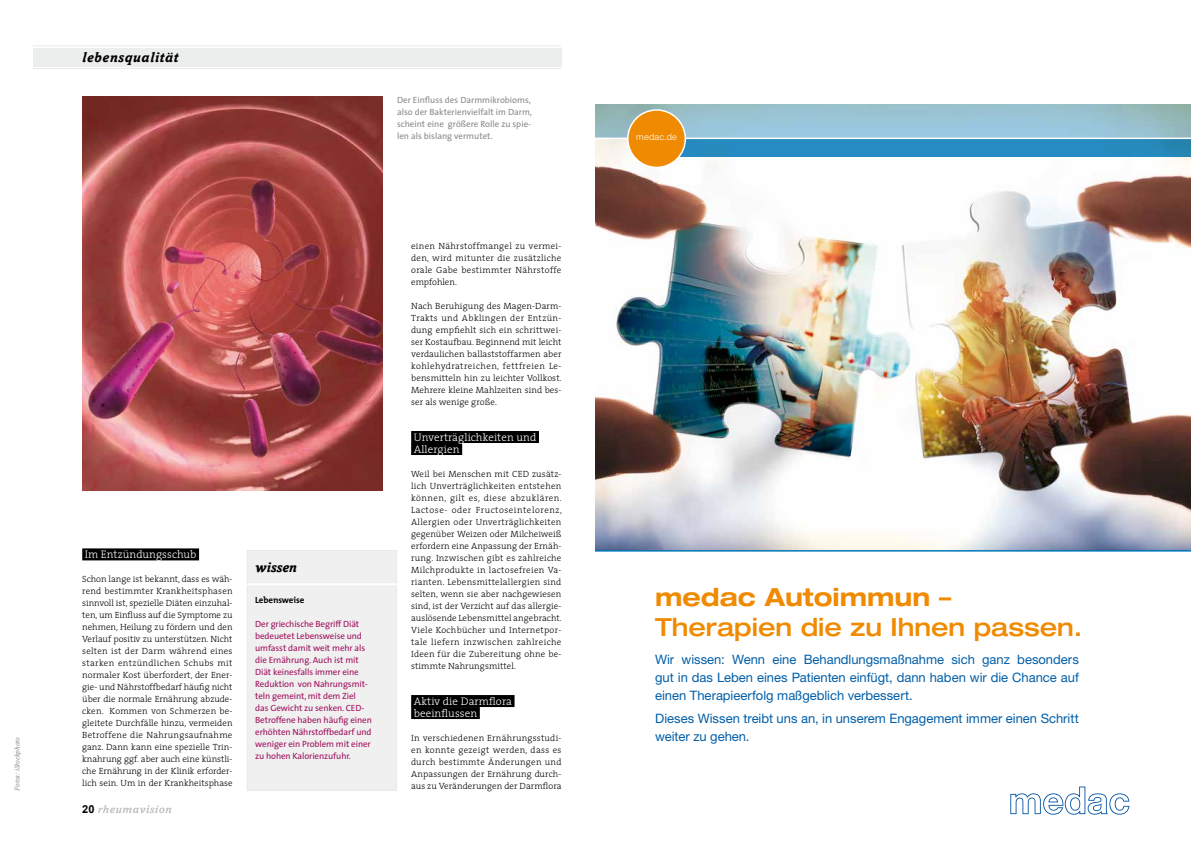
<style>
.page{position:relative;width:1191px;height:842px;background:#fff}
.page>*{position:absolute;margin:0;border:0;box-sizing:border-box;transform-origin:0 0}
.t1{font:500 expanded 25px/30px "Helvetica Neue LT Std";color:#f08a00}
.t2{font:italic 700 14px "Amasis";letter-spacing:.04em;color:#000}
.t3{font:13px/18px "Helvetica Neue LT Std";color:#005ea8;text-align:justify}
.t4{font:300 11px/12px "The Serif";letter-spacing:.01em;color:#fff}
.t5{font:700 11px "Arial";color:#000}
.t6{font:300 9px/12px "The Serif";letter-spacing:.01em;color:#000;text-align:justify}
.t7{font:9px/12px "The Sans";letter-spacing:-.01em;color:#9e0f5a}
.t8{font:9px/12px "The Sans";color:#87888a}
.t9{font:700 9px "The Mix";letter-spacing:-.01em;color:#000}
.t10{font:300 9px "Helvetica Neue LT Std";letter-spacing:.035em;color:#fff}
.t11{font:italic 7px "Amasis";letter-spacing:.02em;color:#87888a}
.s1{font-weight:700}
</style>
<div class="page">
<img style="left:595px;top:139px;width:596px;height:411px">
<div style="left:674px;top:138px;width:517px;height:18px;background:linear-gradient(to right,#2c8fc5,#2388bc)"></div>
<svg style="left:595px;top:104px;width:596px;height:34px;background:#99c2d2"></svg>
<hr style="left:595px;top:138px;width:596px;height:1px;background:#fff">
<div style="left:628px;top:110px;width:57px;height:57px;background:#f08a00;border-radius:50%"></div>
<div style="left:627px;top:109px;width:59px;height:59px;border:2px solid #fff;border-radius:50%"></div>
<hr style="left:595px;top:550px;width:596px;height:2px;background:#0078b9">
<svg style="left:1010px;top:786px;width:119px;height:29px"></svg>
<svg style="left:98px;top:805px;width:73px;height:8px"></svg>
<hr style="left:33px;top:68px;width:528px;height:1px;background:#e9e9ea">
<hr style="left:33px;top:45px;width:528px;height:1px;background:#e9e9ea">
<div style="left:33px;top:48px;width:528px;height:18px;background:#eceded"></div>
<div style="left:82px;top:548px;width:117px;height:12px;background:#000"></div>
<div style="left:247px;top:550px;width:150px;height:241px;background:#f0f0f1"></div>
<hr style="left:247px;top:583px;width:150px;height:2px;background:#fff">
<div style="left:411px;top:431px;width:128px;height:12px;background:#000"></div>
<div style="left:411px;top:443px;width:51px;height:12px;background:#000"></div>
<div style="left:411px;top:695px;width:103px;height:12px;background:#000"></div>
<div style="left:411px;top:707px;width:69px;height:12px;background:#000"></div>
<img style="left:82px;top:96px;width:301px;height:394px">
<p class="t11" style="left:13px;top:791px;width:55px;rotate:-90deg">Fotos: iStockphoto</p>
<h2 class="t2" style="left:82px;top:48px;width:97px">lebensqualität</h2>
<p class="t8" style="left:397px;top:94px;width:136px">Der Einfluss des Darmmikrobioms, also der Bakterienvielfalt im Darm, scheint eine größere Rolle zu spie&shy;len als bislang vermutet.</p>
<p class="t4" style="left:85px;top:548px;width:113px">Im Entzündungsschub</p>
<p class="t6" style="left:82px;top:573px;width:152px">Schon lange ist bekannt, dass es wäh&shy;rend bestimmter Krankheitsphasen sinnvoll ist, spezielle Diäten einzuhal&shy;ten, um Einfluss auf die Symptome zu nehmen, Heilung zu fördern und den Verlauf positiv zu unterstützen. Nicht selten ist der Darm während eines starken entzündlichen Schubs mit normaler Kost überfordert, der Ener&shy;gie- und Nährstoffbedarf häufig nicht über die normale Ernährung abzude&shy;cken. Kommen von Schmerzen be&shy;gleitete Durchfälle hinzu, vermeiden Betroffene die Nahrungsaufnahme ganz. Dann kann eine spezielle Trin&shy;knahrung ggf. aber auch eine künstli&shy;che Ernährung in der Klinik erforder&shy;lich sein. Um in der Krankheitsphase</p>
<p class="t5" style="left:82px;top:802px;width:14px">20</p>
<h2 class="t2" style="left:255px;top:559px;width:43px">wissen</h2>
<p class="t9" style="left:255px;top:593px;width:51px">Lebensweise</p>
<p class="t7" style="left:255px;top:618px;width:118px">Der griechische Begriff Diät bedeuetet Lebensweise und umfasst damit weit mehr als die Ernährung. Auch ist mit<br>Diät keinesfalls immer eine<br>Reduktion von Nahrungsmit&shy;teln gemeint, mit dem Ziel<br>das Gewicht zu senken. CED-<br>Betroffene haben häufig einen erhöhten Nährstoffbedarf und weniger ein Problem mit einer zu hohen Kalorienzufuhr.</p>
<p class="t6" style="left:411px;top:240px;width:152px">einen Nährstoffmangel zu vermei&shy;den, wird mitunter die zusätzliche orale Gabe bestimmter Nährstoffe empfohlen.</p>
<p class="t6" style="left:411px;top:300px;width:152px">Nach Beruhigung des Magen-Darm-Trakts und Abklingen der Entzün&shy;dung empfiehlt sich ein schrittwei&shy;ser Kostaufbau. Beginnend mit leicht verdaulichen ballaststoffarmen aber kohlehydratreichen, fettfreien Le&shy;bensmitteln hin zu leichter Vollkost.<br>Mehrere kleine Mahlzeiten sind bes&shy;ser als wenige große.</p>
<p class="t4" style="left:414px;top:431px;width:124px">Unverträglichkeiten und<br>Allergien</p>
<p class="t6" style="left:411px;top:468px;width:152px">Weil bei Menschen mit CED zusätz&shy;lich Unverträglichkeiten entstehen können, gilt es, diese abzuklären.<br>Lactose- oder Fructoseintelorenz, Allergien oder Unverträglichkeiten gegenüber Weizen oder Milcheiweiß erfordern eine Anpassung der Ernäh&shy;rung. Inzwischen gibt es zahlreiche Milchprodukte in lactosefreien Va&shy;rianten. Lebensmittelallergien sind selten, wenn sie aber nachgewiesen sind, ist der Verzicht auf das allergie&shy;auslösende Lebensmittel angebracht.<br>Viele Kochbücher und Internetpor&shy;tale liefern inzwischen zahlreiche Ideen für die Zubereitung ohne be&shy;stimmte Nahrungsmittel.</p>
<p class="t4" style="left:414px;top:695px;width:100px">Aktiv die Darmflora beeinflussen</p>
<p class="t6" style="left:411px;top:732px;width:152px">In verschiedenen Ernährungsstudi&shy;en konnte gezeigt werden, dass es durch bestimmte Änderungen und Anpassungen der Ernährung durch-</p>
<p class="t6" style="left:411px;top:780px;width:152px">aus zu Veränderungen der Darmflora</p>
<p class="t10" style="left:636px;top:131px;width:42px">medac.de</p>
<h1 class="t1" style="left:655px;top:581px;width:429px"><span class="s1">medac Autoimmun</span> –<br>Therapien die zu Ihnen passen.</h1>
<h3 class="t3" style="left:655px;top:650px;width:425px">Wir wissen: Wenn eine Behandlungsmaßnahme sich ganz besonders gut in das Leben eines Patienten einfügt, dann haben wir die Chance auf einen Therapieerfolg maßgeblich verbessert.</h3>
<h3 class="t3" style="left:655px;top:709px;width:425px">Dieses Wissen treibt uns an, in unserem Engagement immer einen Schritt weiter zu gehen.</h3>
</div>
